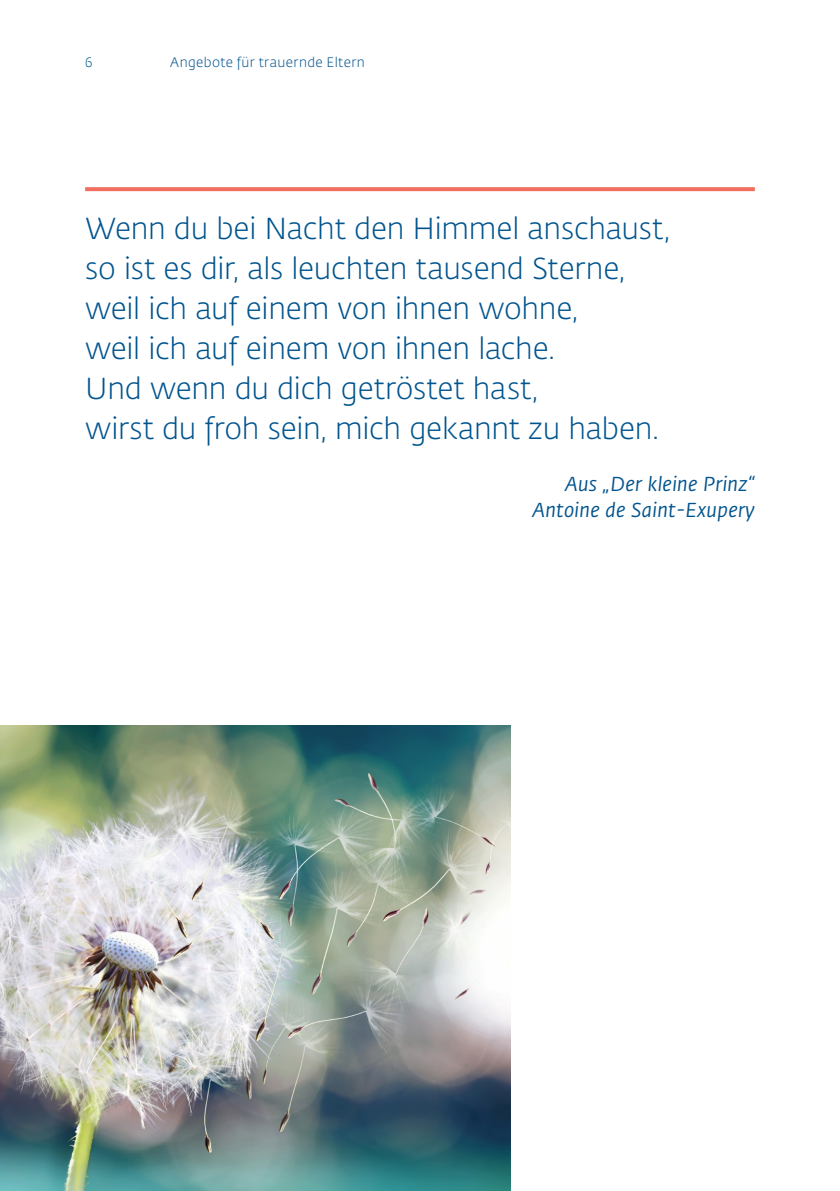
<style>
.page{position:relative;width:840px;height:1191px;background:#fff}
.page>*{position:absolute;margin:0;border:0;box-sizing:border-box;transform-origin:0 0}
.Kern_Zitat_Groß{font:300 30px/40px "Fedra Sans Std";letter-spacing:-.01em;color:#00548e}
.Fließtext{font:italic 20px/26px "Fedra Sans Std";letter-spacing:.015em;color:#00548e;text-align:right}
.t1{font:300 13.6px "Fedra Sans Std";letter-spacing:.025em;color:#00548e}
</style>
<div class="page">
<img style="left:0;top:726px;width:510px;height:465px">
<svg style="left:85px;top:187px;width:669px;height:4px;background:#f27465"></svg>
<p class="t1" style="left:85px;top:54px;width:9px">6</p>
<p class="t1" style="left:170px;top:54px;width:196px">Angebote für trauernde Eltern</p>
<p class="Kern_Zitat_Groß" style="left:85px;top:209px;width:586px">Wenn du bei Nacht den Himmel anschaust, so ist es dir, als leuchten tausend Sterne, weil ich auf einem von ihnen wohne,<br>weil ich auf einem von ihnen lache.<br>Und wenn du dich getröstet hast,<br>wirst du froh sein, mich gekannt zu haben.</p>
<p class="Fließtext" style="left:532px;top:472px;width:224px">Aus „Der kleine Prinz“<br>Antoine de Saint-Exupery</p>
</div>
